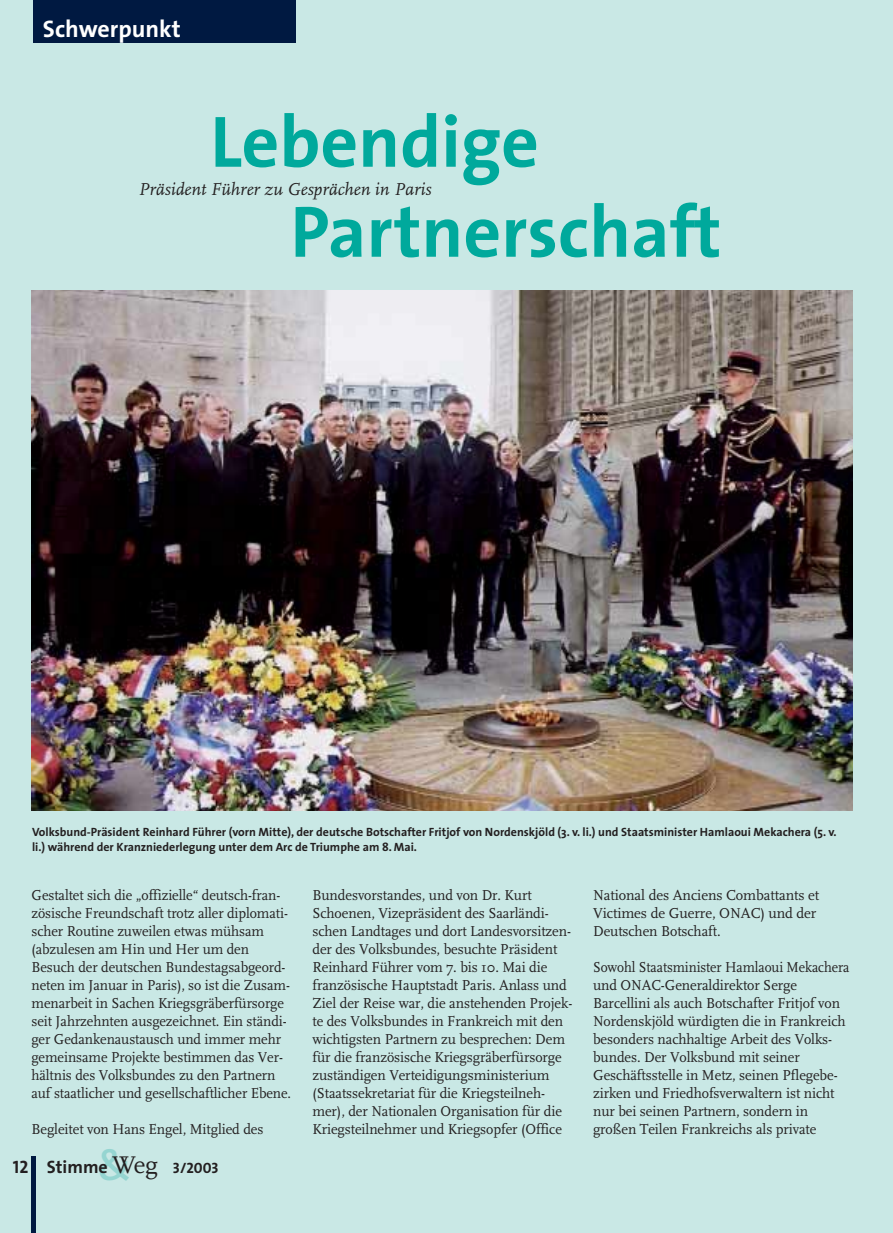
<style>
.page{position:relative;width:893px;height:1233px;background:#fff}
.page>*{position:absolute;margin:0;border:0;box-sizing:border-box;transform-origin:0 0}
.t1{font:700 73.5px/90px "The Sans";color:#00a99c}
.t2{font:700 24px "The Sans";color:#fff}
.t3{font:italic 18px "FF Scala";color:#231f20}
.t4{font:700 18px "The Sans";color:#231f20}
.t5{font:15px/18px "FF Scala";letter-spacing:-.005em;color:#231f20;scale:.96 1}
.t6{font:15px/18px "FF Scala";letter-spacing:-.005em;color:#231f20;scale:.95 1}
.t7{font:15px/18px "FF Scala";letter-spacing:-.005em;color:#231f20;scale:.92 1}
.t8{font:15px/18px "FF Scala";letter-spacing:-.005em;color:#231f20}
.t9{font:15px "The Sans Bold Caps";color:#231f20}
.t10{font:700 12px/15px "The Sans";color:#231f20}
.s1{font-family:"The Sans";font-weight:600;font-size:42px;color:#95d5d1}
.s2{font-family:"FF Scala";font-size:25.2px}
.s3{font-family:"The Sans Bold Caps";font-weight:400}
</style>
<div class="page">
<div style="left:0;top:0;width:892px;height:1233px;background:#c9e8e5"></div>
<div style="left:33px;top:0;width:262px;height:43px;background:#001941"></div>
<hr style="left:32px;top:1157px;width:4px;height:76px;background:#001941">
<img style="left:32px;top:290px;width:820px;height:521px">
<h2 class="t2" style="left:43px;top:20px;width:139px">Schwerpunkt</h2>
<h1 class="t1" style="left:290px;top:104px;width:432px;text-indent:-80px">Lebendige<br>Partnerschaft</h1>
<p class="t3" style="left:139px;top:182px;width:294px">Präsident Führer zu Gesprächen in Paris</p>
<p class="t10" style="left:32px;top:825px;width:806px">Volksbund-Präsident Reinhard Führer (vorn Mitte), der deutsche Botschafter Fritjof von Nordenskjöld (3. v. li.) und Staatsminister Hamlaoui Mekachera (5. v. li.) während der Kranzniederlegung unter dem Arc de Triumphe am 8. Mai.</p>
<p class="t6" style="left:31px;top:887px;width:275px">Gestaltet sich die „offizielle“ deutsch-fran&shy;zösische Freundschaft trotz aller diplomati&shy;scher Routine zuweilen etwas mühsam (abzulesen am Hin und Her um den Besuch der deutschen Bundestagsabgeord&shy;neten im Januar in Paris), so ist die Zusam&shy;menarbeit in Sachen Kriegsgräberfürsorge seit Jahrzehnten ausgezeichnet. Ein ständi&shy;ger Gedankenaustausch und immer mehr gemeinsame Projekte bestimmen das Ver&shy;hältnis des Volksbundes zu den Partnern auf staatlicher und gesellschaftlicher Ebene.</p>
<p class="t5" style="left:31px;top:1121px;width:243px">Begleitet von Hans Engel, Mitglied des</p>
<p class="t9" style="left:98px;top:1159px;width:122px"><span class="s1">&amp;</span><span class="s2">Weg</span> 3/2003</p>
<p class="t4" style="left:13px;top:1160px;width:96px"><span class="s3">12</span> Stimme</p>
<p class="t5" style="left:312px;top:887px;width:272px">Bundesvorstandes, und von Dr. Kurt Schoenen, Vizepräsident des Saarländi&shy;schen Landtages und dort Landesvorsitzen&shy;der des Volksbundes, besuchte Präsident Reinhard Führer vom 7. bis 10. Mai die französische Hauptstadt Paris. Anlass und Ziel der Reise war, die anstehenden Projek&shy;te des Volksbundes in Frankreich mit den wichtigsten Partnern zu besprechen: Dem für die französische Kriegsgräberfürsorge zuständigen Verteidigungsministerium (Staatssekretariat für die Kriegsteilneh&shy;mer), der Nationalen Organisation für die Kriegsteilnehmer und Kriegsopfer (Office</p>
<p class="t8" style="left:593px;top:887px;width:227px">National des Anciens Combattants et<br>Victimes de Guerre, ONAC) und der<br>Deutschen Botschaft.</p>
<p class="t7" style="left:593px;top:959px;width:280px">Sowohl Staatsminister Hamlaoui Mekachera und ONAC-Generaldirektor Serge Barcellini als auch Botschafter Fritjof von Nordenskjöld würdigten die in Frankreich besonders nachhaltige Arbeit des Volks&shy;bundes. Der Volksbund mit seiner Geschäftsstelle in Metz, seinen Pflegebe&shy;zirken und Friedhofsverwaltern ist nicht nur bei seinen Partnern, sondern in großen Teilen Frankreichs als private</p>
</div>
